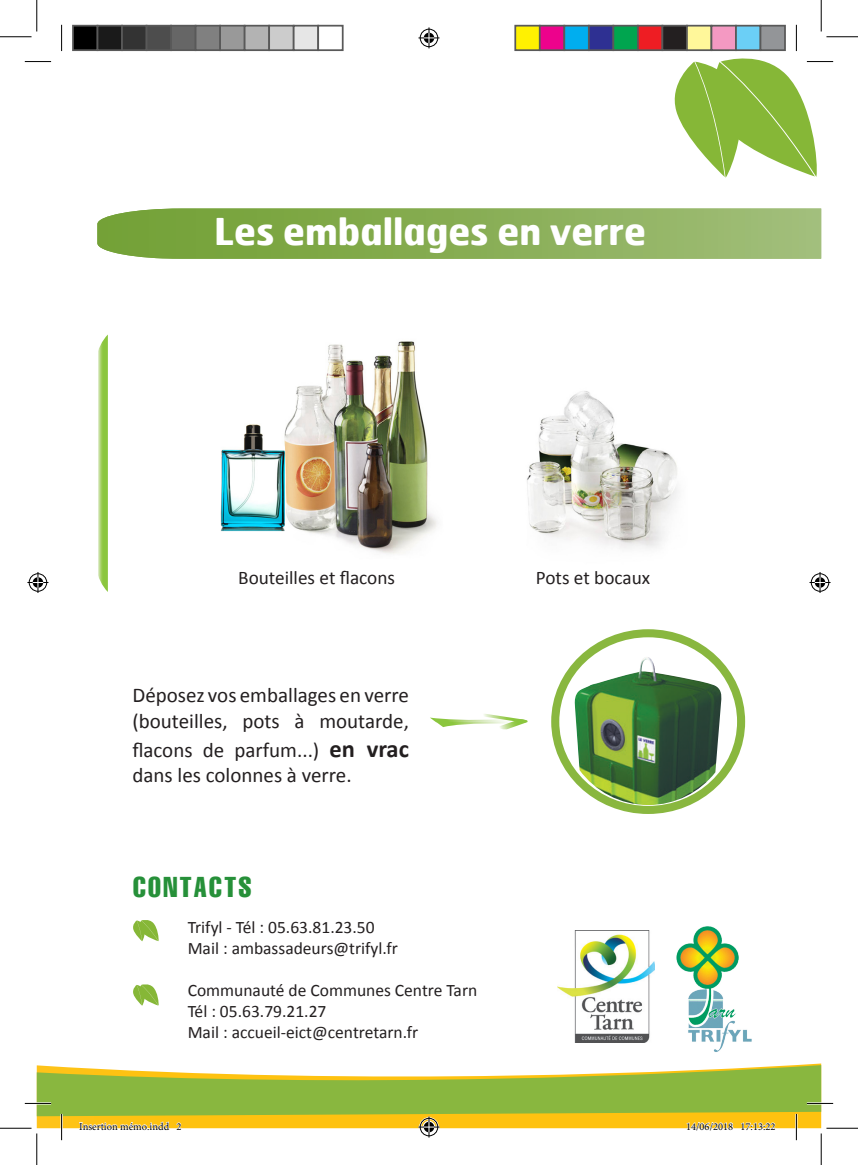
<style>
.page{position:relative;width:858px;height:1165px;background:#fff}
.page>*{position:absolute;margin:0;border:0;box-sizing:border-box;transform-origin:0 0}
.t1{font:700 36.93px "Hermes";color:#fff}
.t2{font:extra-condensed 28px "Helvetica";letter-spacing:.08em;color:#269039}
.t3{font:21px/25.2px "Calibri";color:#231f20}
.t4{font:19.25px "Calibri";color:#231f20}
.t5{font:17.5px "Calibri";color:#231f20}
.t6{font:10.5px "Minion Pro";color:#000}
.s1{font-weight:700;font-size:24.5px}
</style>
<div class="page">
<svg style="left:37px;top:1063px;width:784px;height:65px"></svg>
<svg style="left:37px;top:1065px;width:784px;height:51px;background:#a7c256"></svg>
<svg style="left:98px;top:334px;width:10px;height:258px;background:#a4d167"></svg>
<svg style="left:430px;top:714px;width:97px;height:15px"></svg>
<img style="left:275px;top:341px;width:162px;height:213px">
<img style="left:527px;top:391px;width:151px;height:157px">
<div style="left:551px;top:629px;width:194px;height:185px;border:8px solid #89b73f;border-radius:50%"></div>
<img style="left:574px;top:657px;width:147px;height:148px">
<img style="left:220px;top:420px;width:65px;height:111px">
<svg style="left:97px;top:208px;width:724px;height:51px;background:#8bb059"></svg>
<img style="left:676px;top:926px;width:76px;height:126px">
<svg style="left:133px;top:920px;width:26px;height:21px"></svg>
<svg style="left:133px;top:984px;width:26px;height:22px"></svg>
<img style="left:557px;top:931px;width:97px;height:111px">
<hr style="left:25px;top:1102px;width:26px;height:2px;background:#fff">
<hr style="left:806px;top:1102px;width:26px;height:2px;background:#fff">
<hr style="left:60px;top:1114px;width:3px;height:26px;background:#fff">
<hr style="left:795px;top:1114px;width:2px;height:26px;background:#fff">
<svg style="left:25px;top:61px;width:26px;height:1px"></svg>
<svg style="left:25px;top:1103px;width:26px;height:1px"></svg>
<svg style="left:806px;top:1103px;width:26px;height:1px"></svg>
<svg style="left:61px;top:25px;width:1px;height:26px"></svg>
<svg style="left:61px;top:1114px;width:1px;height:26px"></svg>
<svg style="left:674px;top:25px;width:158px;height:153px"></svg>
<svg style="left:795px;top:1114px;width:1px;height:26px"></svg>
<hr style="left:826px;top:36px;width:31px;height:2px;background:#fff">
<hr style="left:819px;top:0;width:3px;height:32px;background:#fff">
<hr style="left:0;top:36px;width:32px;height:1px;background:#000">
<hr style="left:826px;top:36px;width:31px;height:1px;background:#000">
<hr style="left:0;top:1128px;width:32px;height:1px;background:#000">
<hr style="left:826px;top:1128px;width:31px;height:1px;background:#000">
<hr style="left:36px;top:0;width:1px;height:32px;background:#000">
<hr style="left:36px;top:1133px;width:1px;height:32px;background:#000">
<hr style="left:820px;top:0;width:1px;height:32px;background:#000">
<hr style="left:820px;top:1133px;width:1px;height:32px;background:#000">
<svg style="left:418px;top:27px;width:21px;height:21px"></svg>
<svg style="left:418px;top:1116px;width:21px;height:21px"></svg>
<svg style="left:27px;top:572px;width:21px;height:21px"></svg>
<svg style="left:809px;top:572px;width:21px;height:21px"></svg>
<div style="left:73px;top:26px;width:24px;height:24px;background:#000"></div>
<div style="left:72px;top:25px;width:26px;height:26px;border:2px solid #595959"></div>
<div style="left:97px;top:26px;width:25px;height:24px;background:#1a1a1a"></div>
<div style="left:97px;top:25px;width:26px;height:26px;border:2px solid #595959"></div>
<div style="left:122px;top:26px;width:24px;height:24px;background:#333"></div>
<div style="left:121px;top:25px;width:26px;height:26px;border:2px solid #595959"></div>
<div style="left:146px;top:26px;width:25px;height:24px;background:#4d4d4d"></div>
<div style="left:146px;top:25px;width:26px;height:26px;border:2px solid #595959"></div>
<div style="left:171px;top:26px;width:24px;height:24px;background:#666"></div>
<div style="left:170px;top:25px;width:26px;height:26px;border:2px solid #595959"></div>
<div style="left:195px;top:26px;width:25px;height:24px;background:#808080"></div>
<div style="left:195px;top:25px;width:26px;height:26px;border:2px solid #595959"></div>
<div style="left:220px;top:26px;width:24px;height:24px;background:#999"></div>
<div style="left:219px;top:25px;width:26px;height:26px;border:2px solid #595959"></div>
<div style="left:244px;top:26px;width:25px;height:24px;background:#b3b3b3"></div>
<div style="left:244px;top:25px;width:26px;height:26px;border:2px solid #595959"></div>
<div style="left:269px;top:26px;width:24px;height:24px;background:#ccc"></div>
<div style="left:268px;top:25px;width:26px;height:26px;border:2px solid #595959"></div>
<div style="left:293px;top:26px;width:25px;height:24px;background:#e6e6e6"></div>
<div style="left:293px;top:25px;width:26px;height:26px;border:2px solid #595959"></div>
<div style="left:317px;top:25px;width:26px;height:26px;border:2px solid #595959"></div>
<div style="left:515px;top:26px;width:24px;height:24px;background:#fff101"></div>
<div style="left:514px;top:25px;width:26px;height:26px;border:2px solid #595959"></div>
<div style="left:539px;top:26px;width:25px;height:24px;background:#ed028c"></div>
<div style="left:538px;top:25px;width:27px;height:26px;border:2px solid #595959"></div>
<div style="left:564px;top:26px;width:24px;height:24px;background:#00aeef"></div>
<div style="left:563px;top:25px;width:26px;height:26px;border:2px solid #595959"></div>
<div style="left:588px;top:26px;width:25px;height:24px;background:#2e3092"></div>
<div style="left:587px;top:25px;width:27px;height:26px;border:2px solid #595959"></div>
<div style="left:613px;top:26px;width:24px;height:24px;background:#00a54f"></div>
<div style="left:612px;top:25px;width:26px;height:26px;border:2px solid #595959"></div>
<div style="left:637px;top:26px;width:25px;height:24px;background:#ee1d23"></div>
<div style="left:636px;top:25px;width:27px;height:26px;border:2px solid #595959"></div>
<div style="left:662px;top:26px;width:24px;height:24px;background:#231f20"></div>
<div style="left:661px;top:25px;width:26px;height:26px;border:2px solid #595959"></div>
<div style="left:686px;top:26px;width:25px;height:24px;background:#fff79a"></div>
<div style="left:685px;top:25px;width:27px;height:26px;border:2px solid #595959"></div>
<div style="left:711px;top:26px;width:24px;height:24px;background:#f499c2"></div>
<div style="left:710px;top:25px;width:26px;height:26px;border:2px solid #595959"></div>
<div style="left:735px;top:26px;width:25px;height:24px;background:#6bcff6"></div>
<div style="left:734px;top:25px;width:27px;height:26px;border:2px solid #595959"></div>
<div style="left:760px;top:26px;width:24px;height:24px;background:#939598"></div>
<div style="left:759px;top:25px;width:26px;height:26px;border:2px solid #595959"></div>
<svg style="left:79px;top:1121px;width:91px;height:8px"></svg>
<svg style="left:176px;top:1122px;width:6px;height:7px"></svg>
<svg style="left:686px;top:1122px;width:47px;height:7px"></svg>
<svg style="left:740px;top:1122px;width:35px;height:7px"></svg>
<p class="t1" style="left:214px;top:208px;width:433px">Les emballages en verre</p>
<p class="t4" style="left:238px;top:566px;width:158px">Bouteilles et flacons</p>
<p class="t4" style="left:535px;top:566px;width:116px">Pots et bocaux</p>
<p class="t3" style="left:132px;top:683px;width:278px">Déposez vos emballages en verre (bouteilles, pots à moutarde,</p>
<p class="t3" style="left:132px;top:737px;width:278px">flacons de parfum...) <span class="s1">en vrac </span>dans les colonnes à verre.</p>
<p class="t2" style="left:133px;top:871px;width:120px">CONTACTS</p>
<p class="t5" style="left:188px;top:916px;width:188px">Trifyl - Tél : 05.63.81.23.50</p>
<p class="t5" style="left:188px;top:937px;width:212px">Mail : ambassadeurs@trifyl.fr</p>
<p class="t5" style="left:188px;top:979px;width:291px">Communauté de Communes Centre Tarn</p>
<p class="t5" style="left:188px;top:1000px;width:140px">Tél : 05.63.79.21.27</p>
<p class="t5" style="left:188px;top:1021px;width:232px">Mail : accueil-eict@centretarn.fr</p>
<p class="t6" style="left:79px;top:1119px;width:104px">Insertion mémo.indd 2</p>
<p class="t6" style="left:685px;top:1119px;width:91px">14/06/2018 17:13:22</p>
</div>
